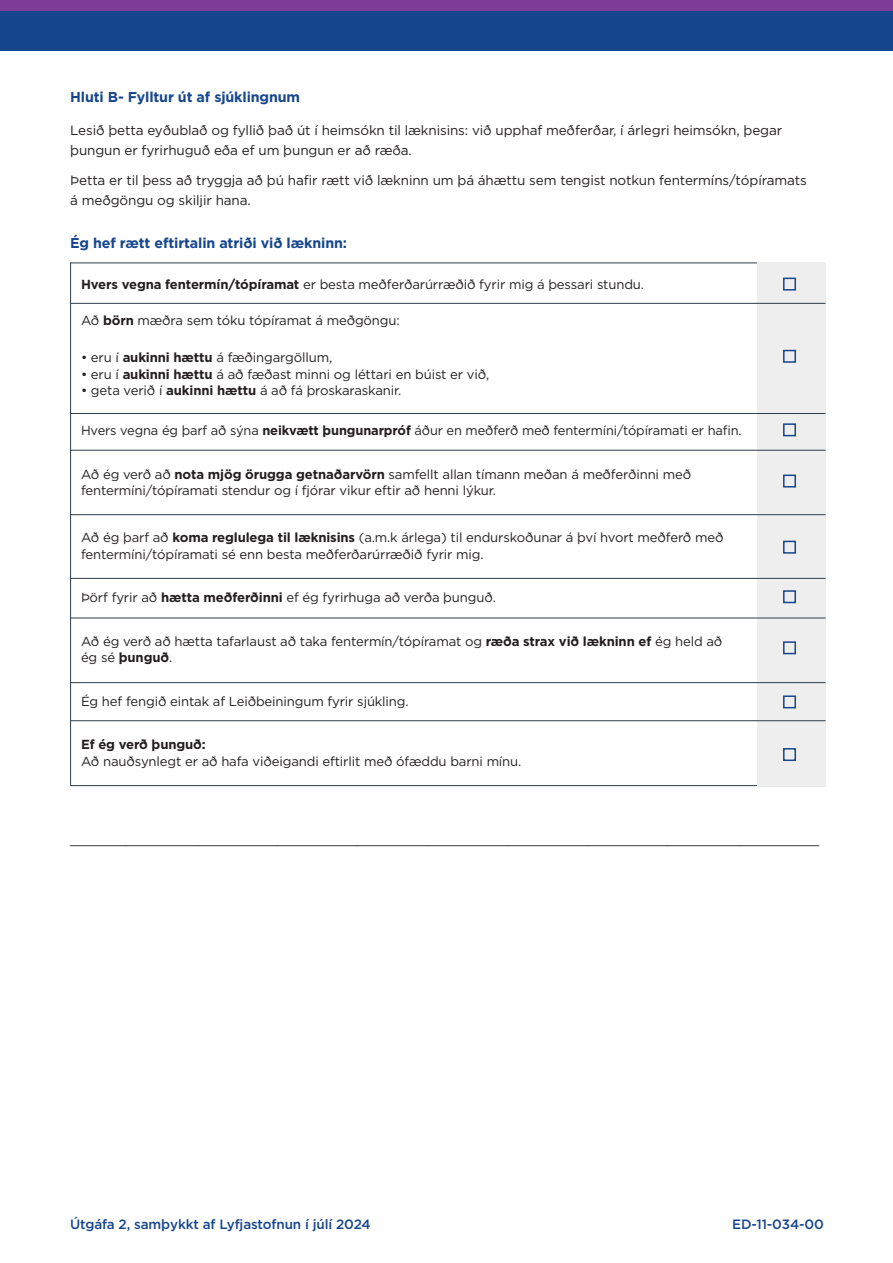
<style>
.page{position:relative;width:893px;height:1263px;background:#fff}
.page>*{position:absolute;margin:0;border:0;box-sizing:border-box;transform-origin:0 0}
.t1{font:700 14.25px "Gotham Pro";letter-spacing:-.01em;color:#16468d}
.t2{font:13.5px/19.5px "Gotham Pro";letter-spacing:-.01em;color:#231f20}
.t3{font:500 13.5px "Gotham Pro";letter-spacing:-.01em;color:#16468d}
.t4{font:13.2px/16.5px "Gotham";letter-spacing:-.01em;color:#231f20}
.t5{font:700 13.2px "Gotham";letter-spacing:-.01em;color:#231f20}
.s1{font-weight:700}
</style>
<div class="page">
<div style="left:0;top:0;width:893px;height:50px;background:#16468d"></div>
<div style="left:0;top:0;width:893px;height:10px;background:#7d3d97"></div>
<div style="left:757px;top:263px;width:69px;height:523px;background:#eeeeef"></div>
<hr style="left:71px;top:303px;width:754px;height:1px;background:#303d48">
<hr style="left:71px;top:413px;width:755px;height:1px;background:#303d48">
<hr style="left:71px;top:450px;width:755px;height:1px;background:#303d48">
<hr style="left:71px;top:514px;width:755px;height:1px;background:#303d48">
<div style="left:783px;top:278px;width:13px;height:13px;border:2px solid #16468d"></div>
<div style="left:783px;top:350px;width:13px;height:13px;border:2px solid #16468d"></div>
<div style="left:783px;top:423px;width:13px;height:13px;border:2px solid #16468d"></div>
<div style="left:783px;top:475px;width:13px;height:12px;border:2px solid #16468d"></div>
<div style="left:783px;top:541px;width:13px;height:13px;border:2px solid #16468d"></div>
<div style="left:783px;top:590px;width:13px;height:13px;border:2px solid #16468d"></div>
<div style="left:783px;top:641px;width:13px;height:13px;border:2px solid #16468d"></div>
<div style="left:783px;top:695px;width:13px;height:13px;border:2px solid #16468d"></div>
<div style="left:783px;top:748px;width:13px;height:13px;border:2px solid #16468d"></div>
<hr style="left:71px;top:578px;width:755px;height:1px;background:#303d48">
<hr style="left:71px;top:618px;width:755px;height:1px;background:#303d48">
<hr style="left:71px;top:682px;width:755px;height:1px;background:#303d48">
<hr style="left:71px;top:720px;width:755px;height:1px;background:#303d48">
<p class="t1" style="left:70px;top:89px;width:231px">Hluti B- Fylltur út af sjúklingnum</p>
<p class="t2" style="left:70px;top:121px;width:713px">Lesið þetta eyðublað og fyllið það út í heimsókn til læknisins: við upphaf meðferðar, í árlegri heimsókn, þegar þungun er fyrirhuguð eða ef um þungun er að ræða.</p>
<p class="t2" style="left:70px;top:170px;width:738px">Þetta er til þess að tryggja að þú hafir rætt við lækninn um þá áhættu sem tengist notkun fentermíns/tópíramats á meðgöngu og skiljir hana.</p>
<p class="t1" style="left:70px;top:235px;width:278px">Ég hef rætt eftirtalin atriði við lækninn:</p>
<p class="t4" style="left:81px;top:275px;width:565px"><span class="s1">Hvers vegna fentermín/tópíramat</span> er besta meðferðarúrræðið fyrir mig á þessari stundu.</p>
<p class="t4" style="left:81px;top:312px;width:320px">Að <span class="s1">börn</span> mæðra sem tóku tópíramat á meðgöngu:</p>
<p class="t4" style="left:81px;top:349px;width:253px">• eru í <span class="s1">aukinni hættu</span> á fæðingargöllum,</p>
<p class="t4" style="left:81px;top:365px;width:410px">• eru í <span class="s1">aukinni hættu</span> á að fæðast minni og léttari en búist er við,</p>
<p class="t4" style="left:81px;top:382px;width:322px">• geta verið í <span class="s1">aukinni hættu</span> á að fá þroskaraskanir.</p>
<p class="t4" style="left:81px;top:422px;width:662px">Hvers vegna ég þarf að sýna <span class="s1">neikvætt þungunarpróf</span> áður en meðferð með fentermíni/tópíramati er hafin.</p>
<p class="t4" style="left:81px;top:466px;width:612px">Að ég verð að <span class="s1">nota mjög örugga getnaðarvörn</span> samfellt allan tímann meðan á meðferðinni með fentermíni/tópíramati stendur og í fjórar vikur eftir að henni lýkur.</p>
<p class="t4" style="left:81px;top:529px;width:644px">Að ég þarf að <span class="s1">koma reglulega til læknisins</span> (a.m.k árlega) til endurskoðunar á því hvort meðferð með fentermíni/tópíramati sé enn besta meðferðarúrræðið fyrir mig.</p>
<p class="t4" style="left:81px;top:589px;width:416px">Þörf fyrir að <span class="s1">hætta meðferðinni</span> ef ég fyrirhuga að verða þunguð.</p>
<p class="t4" style="left:81px;top:632px;width:643px">Að ég verð að hætta tafarlaust að taka fentermín/tópíramat og <span class="s1">ræða strax við lækninn ef</span> ég held að ég sé <span class="s1">þunguð</span>.</p>
<p class="t4" style="left:81px;top:692px;width:329px">Ég hef fengið eintak af Leiðbeiningum fyrir sjúkling.</p>
<p class="t5" style="left:81px;top:736px;width:126px">Ef ég verð þunguð:</p>
<p class="t4" style="left:81px;top:752px;width:442px">Að nauðsynlegt er að hafa viðeigandi eftirlit með ófæddu barni mínu.</p>
<p class="t2" style="left:70px;top:829px;width:750px">______________________________________________________________________________________________</p>
<p class="t3" style="left:70px;top:1217px;width:302px">Útgáfa 2, samþykkt af Lyfjastofnun í júlí 2024</p>
<p class="t3" style="left:732px;top:1217px;width:93px">ED-11-034-00</p>
</div>
